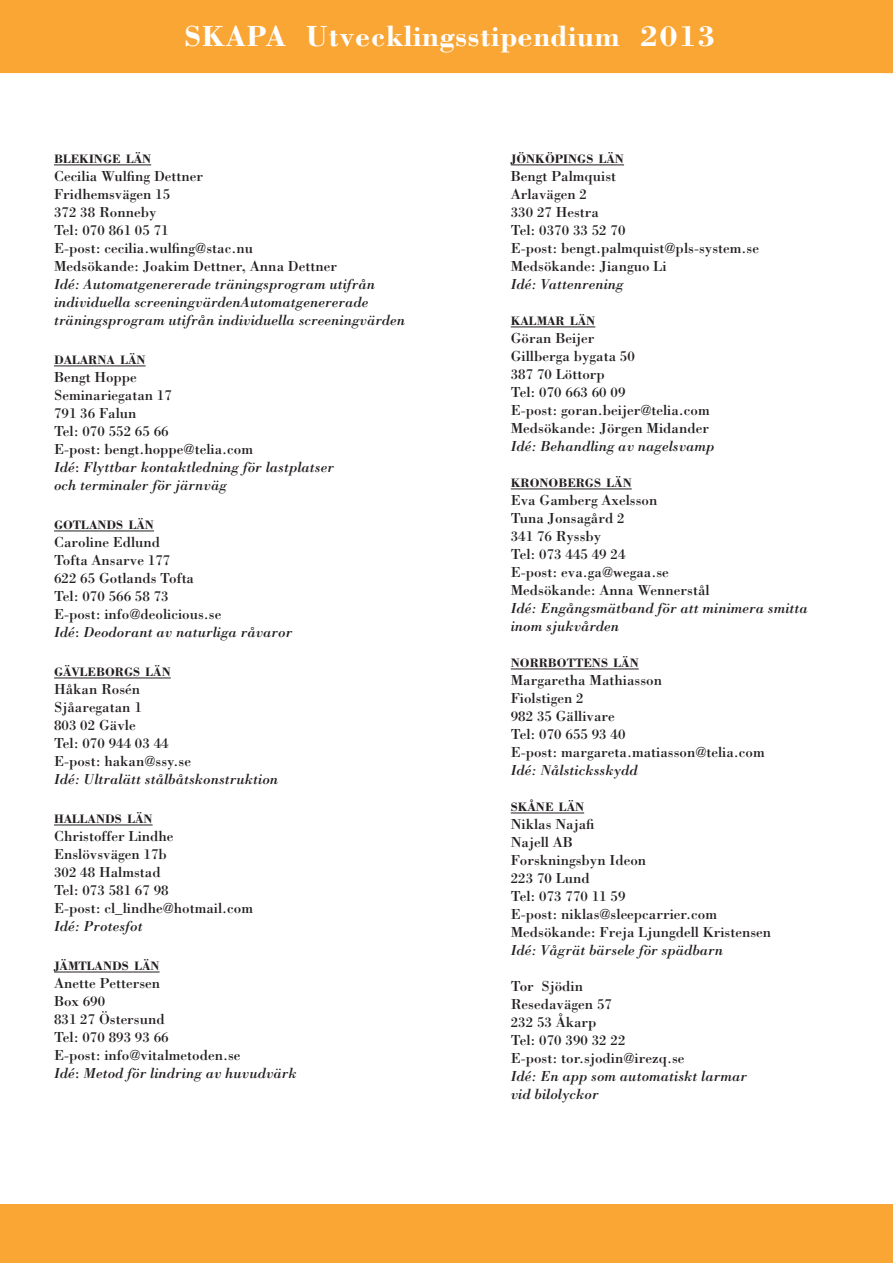
<style>
.page{position:relative;width:893px;height:1263px;background:#fff}
.page>*{position:absolute;margin:0;border:0;box-sizing:border-box;transform-origin:0 0}
.t1{font:700 30px "Bodoni";letter-spacing:.025em;color:#fff}
.t2{font:15px/18px "Bodoni";color:#231f20}
.t3{font:italic 15px/18px "Bodoni";color:#231f20}
.t4{font:700 12.6px "Bodoni";color:#231f20}
.s1{font-style:normal}
</style>
<div class="page">
<hr style="left:54px;top:164px;width:97px;height:1px;background:#231f20">
<hr style="left:54px;top:365px;width:92px;height:1px;background:#231f20">
<hr style="left:54px;top:530px;width:100px;height:1px;background:#231f20">
<hr style="left:54px;top:677px;width:117px;height:1px;background:#231f20">
<hr style="left:54px;top:824px;width:99px;height:1px;background:#231f20">
<hr style="left:54px;top:971px;width:106px;height:1px;background:#231f20">
<hr style="left:511px;top:164px;width:113px;height:1px;background:#231f20">
<hr style="left:511px;top:326px;width:84px;height:1px;background:#231f20">
<hr style="left:511px;top:488px;width:121px;height:1px;background:#231f20">
<hr style="left:511px;top:668px;width:128px;height:1px;background:#231f20">
<hr style="left:511px;top:812px;width:73px;height:1px;background:#231f20">
<div style="left:0;top:0;width:893px;height:73px;background:#faa634"></div>
<div style="left:0;top:1205px;width:893px;height:58px;background:#faa634"></div>
<p class="t1" style="left:184px;top:17px;width:533px">SKAPA Utvecklingsstipendium 2013</p>
<p class="t4" style="left:54px;top:151px;width:99px">BLEKINGE LÄN</p>
<p class="t2" style="left:54px;top:167px;width:151px">Cecilia Wulfing Dettner</p>
<p class="t2" style="left:54px;top:185px;width:118px">Fridhemsvägen 15</p>
<p class="t2" style="left:54px;top:203px;width:104px">372 38 Ronneby</p>
<p class="t2" style="left:54px;top:221px;width:116px">Tel: 070 861 05 71</p>
<p class="t2" style="left:54px;top:239px;width:201px">E-post: cecilia.wulfing@stac.nu</p>
<p class="t2" style="left:54px;top:257px;width:285px">Medsökande: Joakim Dettner, Anna Dettner</p>
<p class="t3" style="left:54px;top:275px;width:323px">Idé: Automatgenererade träningsprogram utifrån individuella screeningvärdenAutomatgenererade</p>
<p class="t3" style="left:54px;top:311px;width:353px">träningsprogram utifrån individuella screeningvärden</p>
<p class="t4" style="left:54px;top:352px;width:93px">DALARNA LÄN</p>
<p class="t2" style="left:54px;top:368px;width:119px">Bengt Hoppe<br>Seminariegatan 17<br>791 36 Falun</p>
<p class="t2" style="left:54px;top:422px;width:116px">Tel: 070 552 65 66</p>
<p class="t2" style="left:54px;top:440px;width:201px">E-post: bengt.hoppe@telia.com</p>
<p class="t3" style="left:54px;top:458px;width:282px">Idé<span class="s1">:</span> Flyttbar kontaktledning för lastplatser och terminaler för järnväg</p>
<p class="t4" style="left:54px;top:517px;width:102px">GOTLANDS LÄN</p>
<p class="t2" style="left:54px;top:533px;width:108px">Caroline Edlund</p>
<p class="t2" style="left:54px;top:551px;width:118px">Tofta Ansarve 177</p>
<p class="t2" style="left:54px;top:569px;width:142px">622 65 Gotlands Tofta</p>
<p class="t2" style="left:54px;top:587px;width:116px">Tel: 070 566 58 73</p>
<p class="t2" style="left:54px;top:605px;width:169px">E-post: info@deolicious.se</p>
<p class="t3" style="left:54px;top:623px;width:240px">Idé<span class="s1">:</span> Deodorant av naturliga råvaror</p>
<p class="t4" style="left:54px;top:664px;width:118px">GÄVLEBORGS LÄN</p>
<p class="t2" style="left:54px;top:680px;width:88px">Håkan Rosén</p>
<p class="t2" style="left:54px;top:698px;width:89px">Sjåaregatan 1</p>
<p class="t2" style="left:54px;top:716px;width:83px">803 02 Gävle</p>
<p class="t2" style="left:54px;top:734px;width:116px">Tel: 070 944 03 44</p>
<p class="t2" style="left:54px;top:752px;width:139px">E-post: hakan@ssy.se</p>
<p class="t3" style="left:54px;top:770px;width:226px">Idé: Ultralätt stålbåtskonstruktion</p>
<p class="t4" style="left:54px;top:811px;width:100px">HALLANDS LÄN</p>
<p class="t2" style="left:54px;top:827px;width:121px">Christoffer Lindhe</p>
<p class="t2" style="left:54px;top:845px;width:114px">Enslövsvägen 17b</p>
<p class="t2" style="left:54px;top:863px;width:108px">302 48 Halmstad</p>
<p class="t2" style="left:54px;top:881px;width:116px">Tel: 073 581 67 98</p>
<p class="t2" style="left:54px;top:899px;width:201px">E-post: cl_lindhe@hotmail.com</p>
<p class="t3" style="left:54px;top:917px;width:90px">Idé: Protesfot</p>
<p class="t4" style="left:54px;top:958px;width:107px">JÄMTLANDS LÄN</p>
<p class="t2" style="left:54px;top:974px;width:108px">Anette Pettersen</p>
<p class="t2" style="left:54px;top:992px;width:53px">Box 690</p>
<p class="t2" style="left:54px;top:1010px;width:112px">831 27 Östersund</p>
<p class="t2" style="left:54px;top:1028px;width:116px">Tel: 070 893 93 66</p>
<p class="t2" style="left:54px;top:1046px;width:188px">E-post: info@vitalmetoden.se</p>
<p class="t3" style="left:54px;top:1064px;width:244px">Idé<span class="s1">:</span> Metod för lindring av huvudvärk</p>
<p class="t4" style="left:511px;top:151px;width:115px">JÖNKÖPINGS LÄN</p>
<p class="t2" style="left:511px;top:167px;width:107px">Bengt Palmquist</p>
<p class="t2" style="left:511px;top:185px;width:78px">Arlavägen 2</p>
<p class="t2" style="left:511px;top:203px;width:90px">330 27 Hestra</p>
<p class="t2" style="left:511px;top:221px;width:116px">Tel: 0370 33 52 70</p>
<p class="t2" style="left:511px;top:239px;width:250px">E-post: bengt.palmquist@pls-system.se</p>
<p class="t2" style="left:511px;top:257px;width:157px">Medsökande: Jianguo Li</p>
<p class="t3" style="left:511px;top:275px;width:114px">Idé: Vattenrening</p>
<p class="t4" style="left:511px;top:313px;width:86px">KALMAR LÄN</p>
<p class="t2" style="left:511px;top:329px;width:85px">Göran Beijer</p>
<p class="t2" style="left:511px;top:347px;width:126px">Gillberga bygata 50</p>
<p class="t2" style="left:511px;top:365px;width:96px">387 70 Löttorp</p>
<p class="t2" style="left:511px;top:383px;width:116px">Tel: 070 663 60 09</p>
<p class="t2" style="left:511px;top:401px;width:200px">E-post: goran.beijer@telia.com</p>
<p class="t2" style="left:511px;top:419px;width:200px">Medsökande: Jörgen Midander</p>
<p class="t3" style="left:511px;top:437px;width:205px">Idé: Behandling av nagelsvamp</p>
<p class="t4" style="left:511px;top:475px;width:122px">KRONOBERGS LÄN</p>
<p class="t2" style="left:511px;top:491px;width:148px">Eva Gamberg Axelsson</p>
<p class="t2" style="left:511px;top:509px;width:115px">Tuna Jonsagård 2</p>
<p class="t2" style="left:511px;top:527px;width:92px">341 76 Ryssby</p>
<p class="t2" style="left:511px;top:545px;width:116px">Tel: 073 445 49 24</p>
<p class="t2" style="left:511px;top:563px;width:160px">E-post: eva.ga@wegaa.se</p>
<p class="t2" style="left:511px;top:581px;width:200px">Medsökande: Anna Wennerstål</p>
<p class="t3" style="left:511px;top:599px;width:299px">Idé: Engångsmätband för att minimera smitta inom sjukvården</p>
<p class="t4" style="left:511px;top:655px;width:129px">NORRBOTTENS LÄN</p>
<p class="t2" style="left:511px;top:671px;width:153px">Margaretha Mathiasson</p>
<p class="t2" style="left:511px;top:689px;width:74px">Fiolstigen 2</p>
<p class="t2" style="left:511px;top:707px;width:106px">982 35 Gällivare</p>
<p class="t2" style="left:511px;top:725px;width:116px">Tel: 070 655 93 40</p>
<p class="t2" style="left:511px;top:743px;width:255px">E-post: margareta.matiasson@telia.com</p>
<p class="t3" style="left:511px;top:761px;width:129px">Idé: Nålsticksskydd</p>
<p class="t4" style="left:511px;top:799px;width:75px">SKÅNE LÄN</p>
<p class="t2" style="left:511px;top:815px;width:85px">Niklas Najafi</p>
<p class="t2" style="left:511px;top:833px;width:64px">Najell AB</p>
<p class="t2" style="left:511px;top:851px;width:137px">Forskningsbyn Ideon</p>
<p class="t2" style="left:511px;top:869px;width:81px">223 70 Lund</p>
<p class="t2" style="left:511px;top:887px;width:116px">Tel: 073 770 11 59</p>
<p class="t2" style="left:511px;top:905px;width:208px">E-post: niklas@sleepcarrier.com</p>
<p class="t2" style="left:511px;top:923px;width:262px">Medsökande: Freja Ljungdell Kristensen</p>
<p class="t3" style="left:511px;top:941px;width:214px">Idé: Vågrät bärsele för spädbarn</p>
<p class="t2" style="left:511px;top:977px;width:74px">Tor Sjödin</p>
<p class="t2" style="left:511px;top:995px;width:103px">Resedavägen 57</p>
<p class="t2" style="left:511px;top:1013px;width:87px">232 53 Åkarp</p>
<p class="t2" style="left:511px;top:1031px;width:116px">Tel: 070 390 32 22</p>
<p class="t2" style="left:511px;top:1049px;width:175px">E-post: tor.sjodin@irezq.se</p>
<p class="t3" style="left:511px;top:1067px;width:238px">Idé: En app som automatiskt larmar vid bilolyckor</p>
</div>
